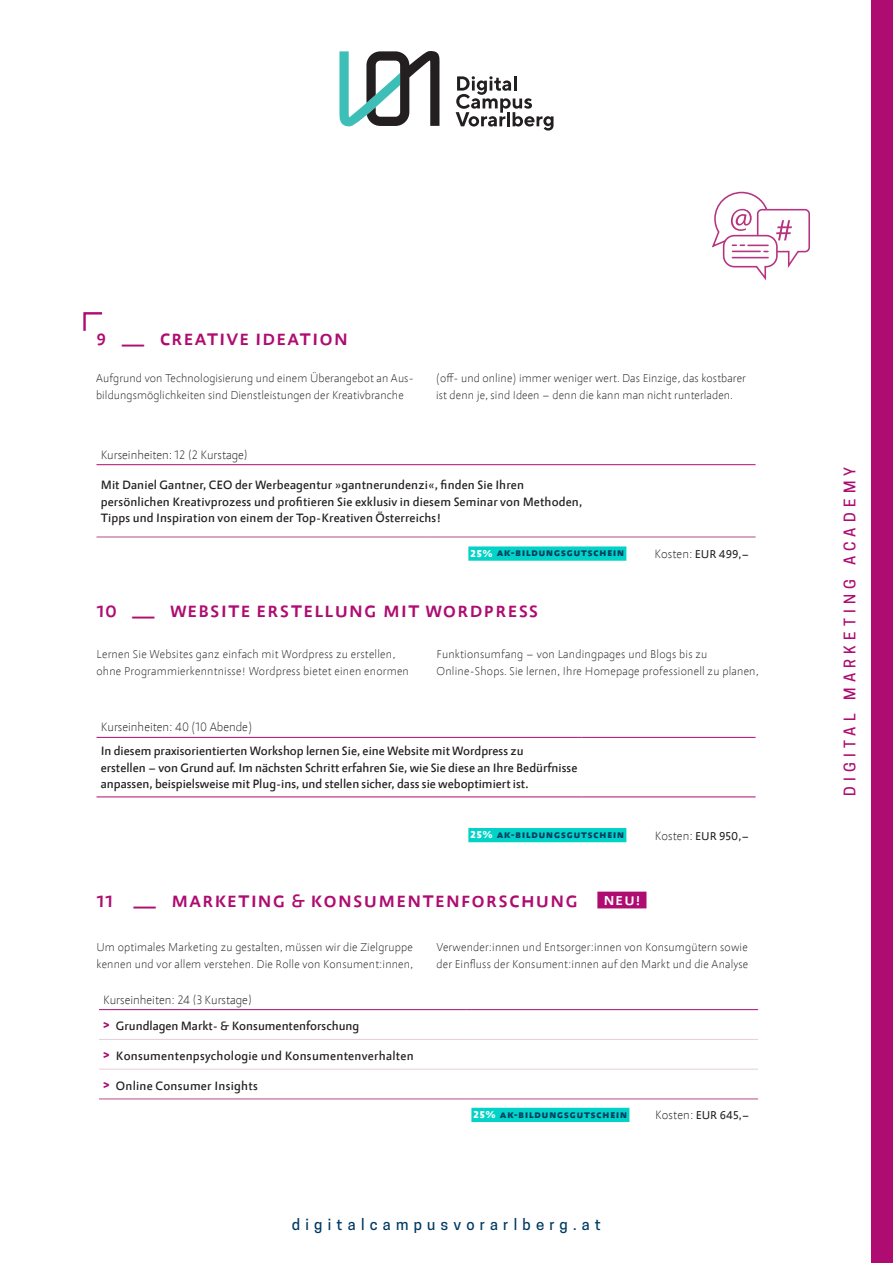
<style>
.page{position:relative;width:893px;height:1263px;background:#fff}
.page>*{position:absolute;margin:0;border:0;box-sizing:border-box;transform-origin:0 0}
.t1{font:500 24px "abc Allegra";letter-spacing:.025em;color:#ae0c71}
.t2{font:500 18.9px "abc Allegra";color:#fff}
.t3{font:500 15px "Cooper Hewitt";letter-spacing:.35em;color:#003a63}
.t4{font:500 15px "Cooper Hewitt";letter-spacing:.35em;color:#ae0c71}
.t5{font:500 12.75px/16.5px "abc Allegra";letter-spacing:.005em;color:#231f20}
.t6{font:300 12.75px "abc Allegra";color:#231f20}
.t7{font:300 12px/17.2px "abc Allegra";letter-spacing:.015em;color:#231f20}
.t8{font:700 12px "abc Allegra";letter-spacing:.025em;color:#003a63}
.t9{font:12px "abc Allegra";color:#231f20}
.s1{font-weight:400}
.s2{font-weight:900;font-size:10.5px;color:#fff}
.s3{font-weight:300;font-size:12.75px}
.s4{font-size:22.5px}
.s5{font-family:"Fira Sans";font-weight:800;font-size:12px;color:#ae0c71}
</style>
<div class="page">
<svg style="left:83px;top:312px;width:20px;height:19px"></svg>
<svg style="left:711px;top:191px;width:99px;height:90px"></svg>
<hr style="left:96px;top:464px;width:330px;height:1px;background:#ae0c71">
<hr style="left:426px;top:464px;width:330px;height:1px;background:#ae0c71">
<hr style="left:96px;top:537px;width:330px;height:1px;background:#b84c87">
<hr style="left:426px;top:537px;width:330px;height:1px;background:#b84c87">
<hr style="left:96px;top:737px;width:486px;height:1px;background:#ae0c71">
<hr style="left:582px;top:737px;width:174px;height:1px;background:#ae0c71">
<hr style="left:96px;top:797px;width:486px;height:1px;background:#ae0c71">
<hr style="left:582px;top:797px;width:174px;height:1px;background:#ae0c71">
<div style="left:468px;top:546px;width:158px;height:15px;background:#03d3c6"></div>
<div style="left:468px;top:828px;width:158px;height:14px;background:#03d3c6"></div>
<hr style="left:99px;top:1009px;width:368px;height:1px;background:#ae0c71">
<hr style="left:467px;top:1009px;width:291px;height:1px;background:#ae0c71">
<hr style="left:99px;top:1099px;width:368px;height:1px;background:#b84c87">
<hr style="left:467px;top:1099px;width:291px;height:1px;background:#b84c87">
<hr style="left:99px;top:1039px;width:368px;height:1px;background:#e8ccda">
<hr style="left:467px;top:1039px;width:291px;height:1px;background:#e8ccda">
<hr style="left:99px;top:1069px;width:368px;height:1px;background:#e8ccda">
<hr style="left:467px;top:1069px;width:291px;height:1px;background:#e8ccda">
<div style="left:471px;top:1108px;width:158px;height:14px;background:#03d3c6"></div>
<div style="left:597px;top:892px;width:49px;height:16px;background:#ae0c71"></div>
<svg style="left:339px;top:51px;width:101px;height:75px"></svg>
<svg style="left:456px;top:76px;width:97px;height:55px"></svg>
<div style="left:872px;top:0;width:21px;height:1263px;background:#ae0c71"></div>
<p class="t1" style="left:96px;top:324px;width:253px">9 — creative ideation</p>
<p class="t7" style="left:96px;top:369px;width:319px">Aufgrund von Technologisierung und einem Überangebot an Aus&shy;bildungsmöglichkeiten sind Dienstleistungen der Kreativbranche</p>
<p class="t7" style="left:436px;top:369px;width:311px">(off- und online) immer weniger wert. Das Einzige, das kostbarer ist denn je, sind Ideen – denn die kann man nicht runterladen.</p>
<p class="t6" style="left:101px;top:448px;width:148px">Kurseinheiten: 12 (2 Kurstage)</p>
<p class="t5" style="left:101px;top:477px;width:483px">Mit Daniel Gantner, CEO der Werbeagentur <span class="s1">»</span>gantnerundenzi<span class="s1">«</span>, finden Sie Ihren persönlichen Kreativprozess und profitieren Sie exklusiv in diesem Seminar von Methoden,<br>Tipps und Inspiration von einem der Top-Kreativen Österreichs!</p>
<p class="t8" style="left:470px;top:546px;width:155px"><span class="s2">25%</span> ak-bildungsgutschein</p>
<p class="t1" style="left:97px;top:596px;width:444px">10 — website erstellung mit wordpress</p>
<p class="t9" style="left:654px;top:548px;width:96px"><span class="s3">Kosten:</span> EUR 499,–</p>
<p class="t7" style="left:96px;top:645px;width:314px">Lernen Sie Websites ganz einfach mit Wordpress zu erstellen, ohne Programmierkenntnisse! Wordpress bietet einen enormen</p>
<p class="t7" style="left:436px;top:645px;width:324px">Funktionsumfang – von Landingpages und Blogs bis zu<br>Online-Shops. Sie lernen, Ihre Homepage professionell zu planen,</p>
<p class="t6" style="left:101px;top:720px;width:153px">Kurseinheiten: 40 (10 Abende)</p>
<p class="t5" style="left:101px;top:743px;width:478px">In diesem praxisorientierten Workshop lernen Sie, eine Website mit Wordpress zu<br>erstellen – von Grund auf. Im nächsten Schritt erfahren Sie, wie Sie diese an Ihre Bedürfnisse anpassen, beispielsweise mit Plug-ins, und stellen sicher, dass sie weboptimiert ist.</p>
<p class="t8" style="left:470px;top:827px;width:155px"><span class="s2">25%</span> ak-bildungsgutschein</p>
<p class="t9" style="left:655px;top:829px;width:96px"><span class="s3">Kosten:</span> EUR 950,–</p>
<p class="t1" style="left:97px;top:886px;width:483px">11 — marketing <span class="s4">&amp;</span> konsumentenforschung</p>
<p class="t2" style="left:603px;top:889px;width:39px">neu!</p>
<p class="t7" style="left:96px;top:939px;width:318px">Um optimales Marketing zu gestalten, müssen wir die Zielgruppe kennen und vor allem verstehen. Die Rolle von Konsument:innen,</p>
<p class="t7" style="left:436px;top:939px;width:313px">Verwender:innen und Entsorger:innen von Konsumgütern sowie der Einfluss der Konsument:innen auf den Markt und die Analyse</p>
<p class="t6" style="left:103px;top:992px;width:150px">Kurseinheiten: 24 (3 Kurstage)</p>
<p class="t5" style="left:103px;top:1018px;width:257px"><span class="s5">&gt;</span> Grundlagen Markt- &amp; Konsumentenforschung</p>
<p class="t5" style="left:103px;top:1048px;width:312px"><span class="s5">&gt;</span> Konsumentenpsychologie und Konsumentenverhalten</p>
<p class="t5" style="left:103px;top:1077px;width:156px"><span class="s5">&gt;</span> Online Consumer Insights</p>
<p class="t8" style="left:473px;top:1107px;width:155px"><span class="s2">25%</span> ak-bildungsgutschein</p>
<p class="t9" style="left:655px;top:1108px;width:96px"><span class="s3">Kosten:</span> EUR 645,–</p>
<p class="t3" style="left:292px;top:1216px;width:311px">digitalcampusvorarlberg.at</p>
<p class="t4" style="left:841px;top:796px;width:331px;rotate:-90deg">DIGITAL MARKETING ACADEMY</p>
</div>
